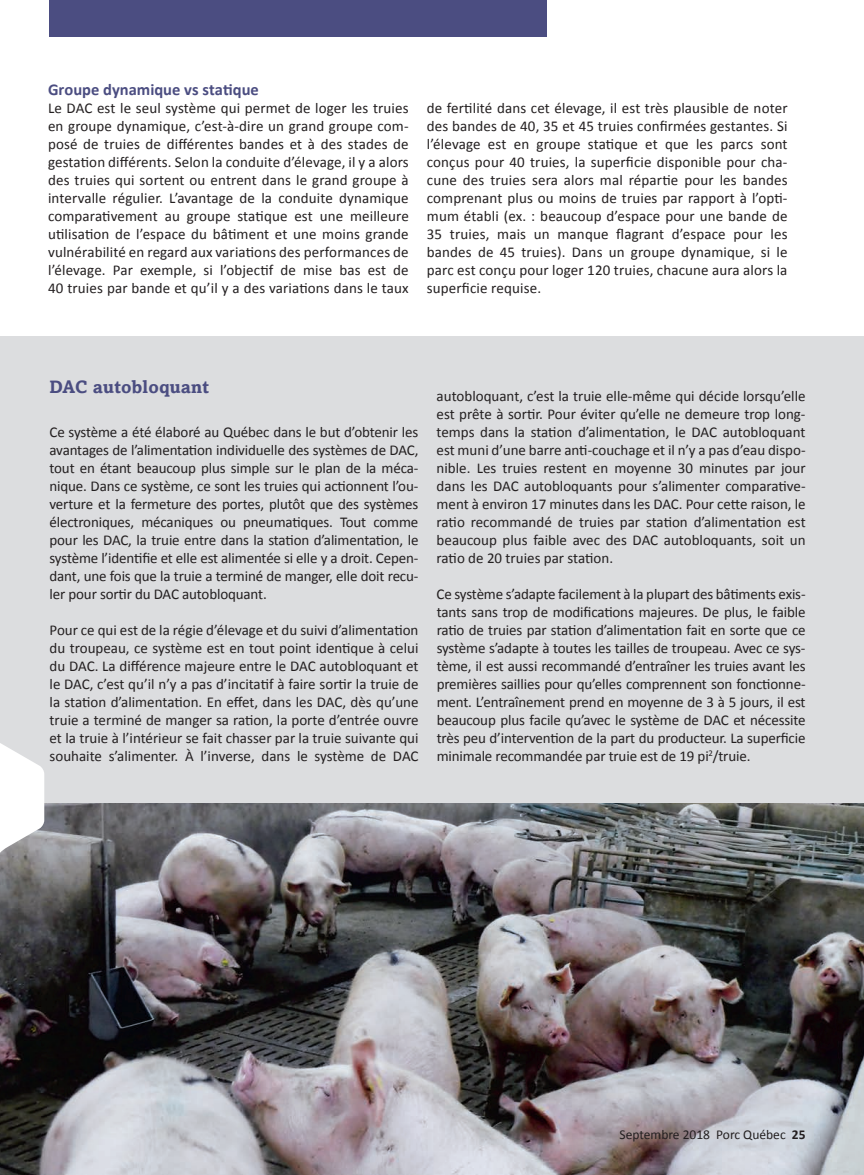
<style>
.page{position:relative;width:864px;height:1175px;background:#fff}
.page>*{position:absolute;margin:0;border:0;box-sizing:border-box;transform-origin:0 0}
.t1{font:700 18px "Amasis";letter-spacing:.01em;color:#4b4d81}
.t2{font:700 16.5px "Calibri";color:#4b4d81}
.t3{font:15px/18px "Calibri";color:#231f20;text-align:justify}
.t4{font:13.5px "Calibri";color:#231f20}
.s1{font-weight:700}
</style>
<div class="page">
<img style="left:0;top:802px;width:864px;height:372px">
<div style="left:0;top:336px;width:864px;height:466px;background:#dcdddf"></div>
<div style="left:50px;top:0;width:498px;height:37px;background:#4b4d81"></div>
<svg style="left:0;top:743px;width:44px;height:118px"></svg>
<p class="t2" style="left:48px;top:79px;width:212px">Groupe dynamique vs sta que</p>
<p class="t3" style="left:48px;top:98px;width:362px">Le DAC est le seul système qui permet de loger les truies en groupe dynamique, c’est-à-dire un grand groupe com&shy;posé de truies de différentes bandes et à des stades de gesta on différents. Selon la conduite d’élevage, il y a alors des truies qui sortent ou entrent dans le grand groupe à intervalle régulier. L’avantage de la conduite dynamique compara vement au groupe sta que est une meilleure u lisa on de l’espace du bâ ment et une moins grande vulnérabilité en regard aux varia ons des performances de l’élevage. Par exemple, si l’objec f de mise bas est de 40 truies par bande et qu’il y a des varia ons dans le taux</p>
<p class="t3" style="left:427px;top:98px;width:362px">de fer lité dans cet élevage, il est très plausible de noter des bandes de 40, 35 et 45 truies confirmées gestantes. Si l’élevage est en groupe sta que et que les parcs sont conçus pour 40 truies, la superficie disponible pour cha&shy;cune des truies sera alors mal répar e pour les bandes comprenant plus ou moins de truies par rapport à l’op - mum établi (ex. : beaucoup d’espace pour une bande de 35 truies, mais un manque flagrant d’espace pour les bandes de 45 truies). Dans un groupe dynamique, si le parc est conçu pour loger 120 truies, chacune aura alors la superficie requise.</p>
<p class="t1" style="left:50px;top:376px;width:161px">DAC autobloquant</p>
<p class="t3" style="left:50px;top:422px;width:371px">Ce système a été élaboré au Québec dans le but d’obtenir les avantages de l’alimenta on individuelle des systèmes de DAC, tout en étant beaucoup plus simple sur le plan de la méca&shy;nique. Dans ce système, ce sont les truies qui ac onnent l’ou&shy;verture et la fermeture des portes, plutôt que des systèmes électroniques, mécaniques ou pneuma ques. Tout comme pour les DAC, la truie entre dans la sta on d’alimenta on, le système l’iden fie et elle est alimentée si elle y a droit. Cepen&shy;dant, une fois que la truie a terminé de manger, elle doit recu&shy;ler pour sor r du DAC autobloquant.</p>
<p class="t3" style="left:50px;top:620px;width:371px">Pour ce qui est de la régie d’élevage et du suivi d’alimenta on du troupeau, ce système est en tout point iden que à celui du DAC. La différence majeure entre le DAC autobloquant et le DAC, c’est qu’il n’y a pas d’incita f à faire sor r la truie de la sta on d’alimenta on. En effet, dans les DAC, dès qu’une truie a terminé de manger sa ra on, la porte d’entrée ouvre et la truie à l’intérieur se fait chasser par la truie suivante qui souhaite s’alimenter. À l’inverse, dans le système de DAC</p>
<p class="t3" style="left:437px;top:386px;width:371px">autobloquant, c’est la truie elle-même qui décide lorsqu’elle est prête à sor r. Pour éviter qu’elle ne demeure trop long&shy;temps dans la sta on d’alimenta on, le DAC autobloquant est muni d’une barre an -couchage et il n’y a pas d’eau dispo&shy;nible. Les truies restent en moyenne 30 minutes par jour dans les DAC autobloquants pour s’alimenter compara ve&shy;ment à environ 17 minutes dans les DAC. Pour ce"e raison, le ra o recommandé de truies par sta on d’alimenta on est beaucoup plus faible avec des DAC autobloquants, soit un ra o de 20 truies par sta on.</p>
<p class="t3" style="left:437px;top:584px;width:371px">Ce système s’adapte facilement à la plupart des bâ ments exis&shy;tants sans trop de modifica ons majeures. De plus, le faible ra o de truies par sta on d’alimenta on fait en sorte que ce système s’adapte à toutes les tailles de troupeau. Avec ce sys&shy;tème, il est aussi recommandé d’entraîner les truies avant les premières saillies pour qu’elles comprennent son fonc onne&shy;ment. L’entraînement prend en moyenne de 3 à 5 jours, il est beaucoup plus facile qu’avec le système de DAC et nécessite très peu d’interven on de la part du producteur. La superficie minimale recommandée par truie est de 19 pi<sup>2</sup>/truie.</p>
<p class="t4" style="left:620px;top:1125px;width:188px">Septembre 2018 Porc Québec <span class="s1">25</span></p>
</div>
